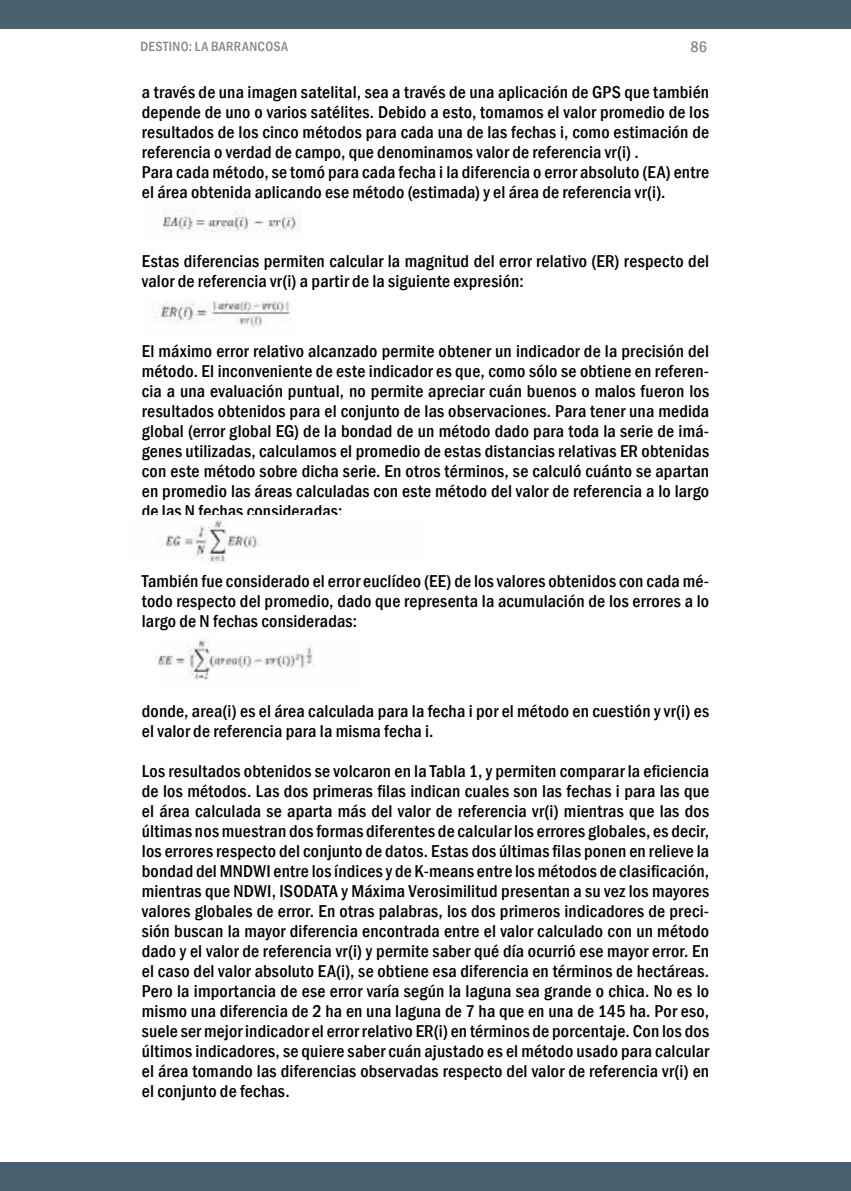
<style>
.page{position:relative;width:851px;height:1191px;background:#fff}
.page>*{position:absolute;margin:0;border:0;box-sizing:border-box;transform-origin:0 0}
.t1{font:500 condensed 17.6px/20px "Franklin Gothic";letter-spacing:.01em;color:#000}
.t2{font:500 condensed 15.6px "Franklin Gothic";color:#878786}
.t3{font:500 condensed 13.8px "Franklin Gothic";letter-spacing:.025em;color:#878786}
</style>
<div class="page">
<img style="left:156px;top:637px;width:158px;height:43px">
<img style="left:161px;top:517px;width:100px;height:47px">
<img style="left:153px;top:300px;width:138px;height:28px">
<img style="left:163px;top:209px;width:138px;height:23px">
<div style="left:0;top:0;width:850px;height:28px;background:#49606e"></div>
<div style="left:0;top:1162px;width:850px;height:29px;background:#49606e"></div>
<p class="t3" style="left:140px;top:41px;width:149px">DESTINO: LA BARRANCOSA</p>
<p class="t2" style="left:690px;top:41px;width:18px">86</p>
<p class="t1" style="left:142px;top:83px;width:568px">a través de una imagen satelital, sea a través de una aplicación de GPS que también depende de uno o varios satélites. Debido a esto, tomamos el valor promedio de los resultados de los cinco métodos para cada una de las fechas i, como estimación de referencia o verdad de campo, que denominamos valor de referencia vr(i) .<br>Para cada método, se tomó para cada fecha i la diferencia o error absoluto (EA) entre el área obtenida aplicando ese método (estimada) y el área de referencia vr(i).</p>
<p class="t1" style="left:142px;top:252px;width:568px">Estas diferencias permiten calcular la magnitud del error relativo (ER) respecto del valor de referencia vr(i) a partir de la siguiente expresión:</p>
<p class="t1" style="left:142px;top:342px;width:568px;text-align:justify">El máximo error relativo alcanzado permite obtener un indicador de la precisión del método. El inconveniente de este indicador es que, como sólo se obtiene en referen&shy;cia a una evaluación puntual, no permite apreciar cuán buenos o malos fueron los resultados obtenidos para el conjunto de las observaciones. Para tener una medida global (error global EG) de la bondad de un método dado para toda la serie de imá&shy;genes utilizadas, calculamos el promedio de estas distancias relativas ER obtenidas con este método sobre dicha serie. En otros términos, se calculó cuánto se apartan en promedio las áreas calculadas con este método del valor de referencia a lo largo de las N fechas consideradas:</p>
<p class="t1" style="left:142px;top:572px;width:568px;text-align:justify">También fue considerado el error euclídeo (EE) de los valores obtenidos con cada mé&shy;todo respecto del promedio, dado que representa la acumulación de los errores a lo largo de N fechas consideradas:</p>
<p class="t1" style="left:142px;top:701px;width:568px">donde, area(i) es el área calculada para la fecha i por el método en cuestión y vr(i) es el valor de referencia para la misma fecha i.</p>
<p class="t1" style="left:142px;top:760px;width:568px;text-align:justify">Los resultados obtenidos se volcaron en la Tabla 1, y permiten comparar la eficiencia de los métodos. Las dos primeras filas indican cuales son las fechas i para las que el área calculada se aparta más del valor de referencia vr(i) mientras que las dos últimas nos muestran dos formas diferentes de calcular los errores globales, es decir, los errores respecto del conjunto de datos. Estas dos últimas filas ponen en relieve la bondad del MNDWI entre los índices y de K-means entre los métodos de clasificación, mientras que NDWI, ISODATA y Máxima Verosimilitud presentan a su vez los mayores valores globales de error. En otras palabras, los dos primeros indicadores de preci&shy;sión buscan la mayor diferencia encontrada entre el valor calculado con un método dado y el valor de referencia vr(i) y permite saber qué día ocurrió ese mayor error. En el caso del valor absoluto EA(i), se obtiene esa diferencia en términos de hectáreas.<br>Pero la importancia de ese error varía según la laguna sea grande o chica. No es lo mismo una diferencia de 2 ha en una laguna de 7 ha que en una de 145 ha. Por eso, suele ser mejor indicador el error relativo ER(i) en términos de porcentaje. Con los dos últimos indicadores, se quiere saber cuán ajustado es el método usado para calcular el área tomando las diferencias observadas respecto del valor de referencia vr(i) en el conjunto de fechas.</p>
</div>
